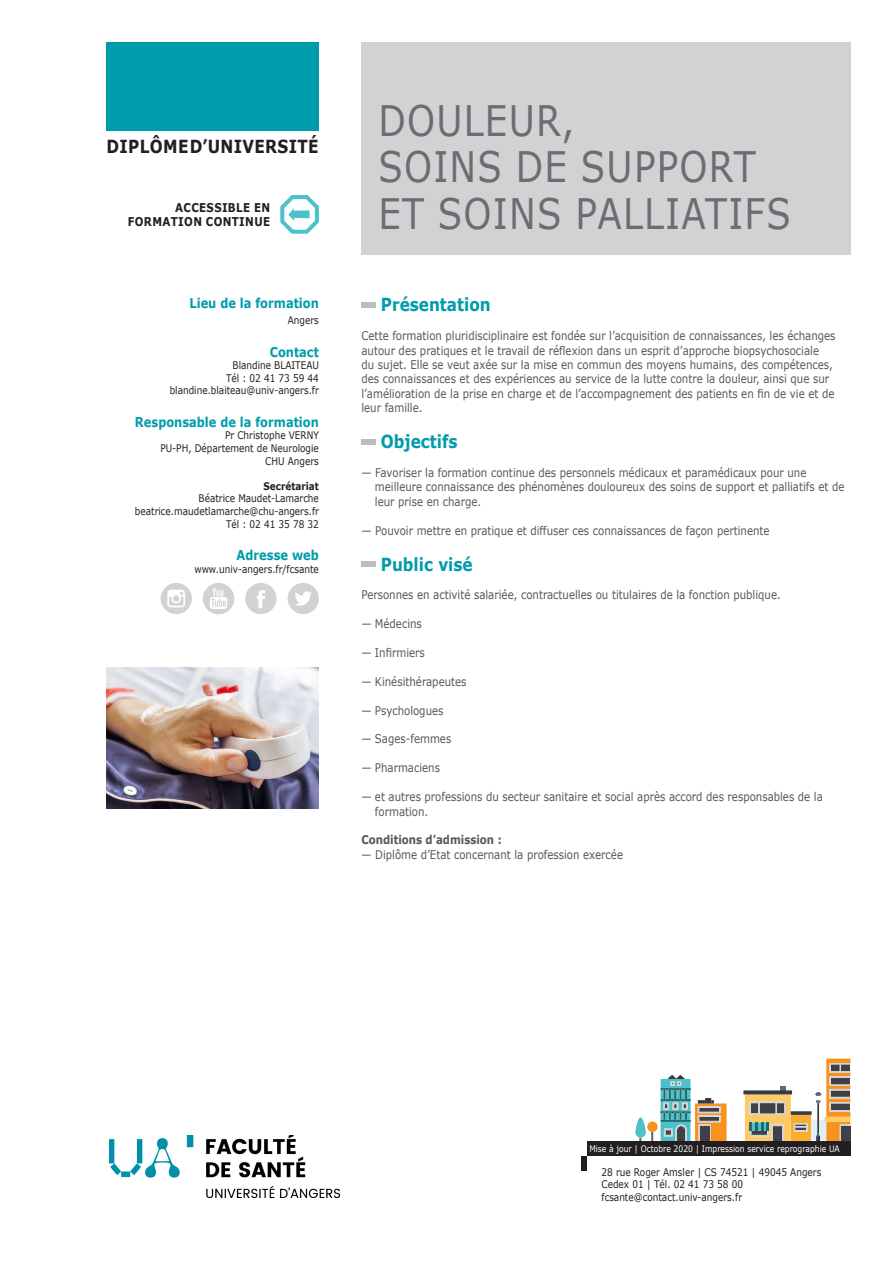
<style>
.page{position:relative;width:893px;height:1263px;background:#fff}
.page>*{position:absolute;margin:0;border:0;box-sizing:border-box;transform-origin:0 0}
.t1{font:42px "Verdana";letter-spacing:.035em;color:#6c6d70;scale:.85 1}
.t2{font:700 18px "Verdana";color:#009cac;scale:.85 1}
.t3{font:700 18px "Verdana";letter-spacing:.02em;color:#231f20;scale:.85 1}
.t4{font:700 13.5px "Verdana";color:#009cac;scale:.85 1}
.t5{font:700 12.15px "Verdana";letter-spacing:.035em;color:#231f20;scale:.85 1}
.t6{font:12px/14.4px "Verdana";color:#57585a;scale:.85 1}
.t7{font:700 12px "Verdana";color:#57585a;scale:.85 1}
.t8{font:10.5px/12.6px "Verdana";color:#231f20;scale:.85 1}
.t9{font:700 10.5px "Verdana";color:#231f20;scale:.85 1}
.t10{font:9px "Verdana";color:#fff;scale:.85 1}
</style>
<div class="page">
<div style="left:361px;top:43px;width:489px;height:212px;background:#d1d2d4"></div>
<div style="left:106px;top:43px;width:213px;height:88px;background:#009cac"></div>
<div style="left:581px;top:1156px;width:6px;height:14px;background:#231f20"></div>
<svg style="left:617px;top:1059px;width:233px;height:83px"></svg>
<div style="left:841px;top:1126px;width:9px;height:15px;background:#404146"></div>
<img style="left:110px;top:1135px;width:230px;height:62px">
<div style="left:587px;top:1142px;width:263px;height:14px;background:#231f20"></div>
<div style="left:361px;top:302px;width:15px;height:6px;background:#bcbdc0"></div>
<div style="left:361px;top:439px;width:15px;height:6px;background:#bcbdc0"></div>
<div style="left:361px;top:562px;width:15px;height:5px;background:#bcbdc0"></div>
<svg style="left:161px;top:583px;width:31px;height:31px"></svg>
<svg style="left:203px;top:583px;width:31px;height:31px"></svg>
<svg style="left:245px;top:583px;width:32px;height:31px"></svg>
<svg style="left:288px;top:583px;width:31px;height:31px"></svg>
<svg style="left:280px;top:195px;width:39px;height:39px"></svg>
<img style="left:106px;top:668px;width:213px;height:141px">
<p class="t3" style="left:107px;top:134px;width:251px">DIPLÔME D’UNIVERSITÉ</p>
<p class="t5" style="left:175px;top:199px;width:113px">ACCESSIBLE EN</p>
<p class="t5" style="left:128px;top:213px;width:169px">FORMATION CONTINUE</p>
<p class="t4" style="left:189px;top:293px;width:154px">Lieu de la formation</p>
<p class="t8" style="left:288px;top:314px;width:38px">Angers</p>
<p class="t4" style="left:270px;top:342px;width:59px">Contact</p>
<p class="t8" style="left:233px;top:359px;width:103px">Blandine BLAITEAU</p>
<p class="t8" style="left:226px;top:372px;width:111px">Tél : 02 41 73 59 44</p>
<p class="t8" style="left:170px;top:384px;width:177px">blandine.blaiteau@univ-angers.fr</p>
<p class="t4" style="left:135px;top:412px;width:218px">Responsable de la formation</p>
<p class="t8" style="left:225px;top:429px;width:112px">Pr Christophe VERNY</p>
<p class="t8" style="left:160px;top:442px;width:188px">PU-PH, Département de Neurologie</p>
<p class="t8" style="left:265px;top:454px;width:65px">CHU Angers</p>
<p class="t9" style="left:263px;top:479px;width:67px">Secrétariat</p>
<p class="t8" style="left:199px;top:492px;width:143px">Béatrice Maudet-Lamarche</p>
<p class="t8" style="left:135px;top:505px;width:218px">beatrice.maudetlamarche@chu-angers.fr</p>
<p class="t8" style="left:226px;top:517px;width:111px">Tél : 02 41 35 78 32</p>
<p class="t4" style="left:237px;top:545px;width:98px">Adresse web</p>
<p class="t8" style="left:194px;top:562px;width:148px">www.univ-angers.fr/fcsante</p>
<p class="t1" style="left:378px;top:92px;width:232px">DOULEUR,</p>
<p class="t1" style="left:378px;top:138px;width:446px">SOINS DE SUPPORT</p>
<p class="t1" style="left:378px;top:185px;width:487px">ET SOINS PALLIATIFS</p>
<p class="t2" style="left:381px;top:292px;width:131px">Présentation</p>
<p class="t6" style="left:361px;top:329px;width:559px">Cette formation pluridisciplinaire est fondée sur l’acquisition de connaissances, les échanges autour des pratiques et le travail de réflexion dans un esprit d’approche biopsychosociale<br>du sujet. Elle se veut axée sur la mise en commun des moyens humains, des compétences, des connaissances et des expériences au service de la lutte contre la douleur, ainsi que sur l’amélioration de la prise en charge et de l’accompagnement des patients en fin de vie et de leur famille.</p>
<p class="t2" style="left:381px;top:429px;width:92px">Objectifs</p>
<p class="t6" style="left:375px;top:465px;width:554px;text-indent:-14px">— Favoriser la formation continue des personnels médicaux et paramédicaux pour une meilleure connaissance des phénomènes douloureux des soins de support et palliatifs et de leur prise en charge.</p>
<p class="t6" style="left:361px;top:523px;width:482px">— Pouvoir mettre en pratique et diffuser ces connaissances de façon pertinente</p>
<p class="t2" style="left:381px;top:551px;width:110px">Public visé</p>
<p class="t6" style="left:361px;top:588px;width:495px">Personnes en activité salariée, contractuelles ou titulaires de la fonction publique.</p>
<p class="t6" style="left:361px;top:617px;width:73px">— Médecins</p>
<p class="t6" style="left:361px;top:645px;width:76px">— Infirmiers</p>
<p class="t6" style="left:361px;top:674px;width:125px">— Kinésithérapeutes</p>
<p class="t6" style="left:361px;top:703px;width:98px">— Psychologues</p>
<p class="t6" style="left:361px;top:732px;width:107px">— Sages-femmes</p>
<p class="t6" style="left:361px;top:761px;width:94px">— Pharmaciens</p>
<p class="t6" style="left:375px;top:789px;width:528px;text-indent:-14px">— et autres professions du secteur sanitaire et social après accord des responsables de la formation.</p>
<p class="t7" style="left:361px;top:831px;width:167px">Conditions d’admission :</p>
<p class="t6" style="left:361px;top:847px;width:309px">— Diplôme d’Etat concernant la profession exercée</p>
<p class="t10" style="left:589px;top:1143px;width:296px">Mise à jour | Octobre 2020 | Impression service reprographie UA</p>
<p class="t8" style="left:601px;top:1165px;width:260px">28 rue Roger Amsler | CS 74521 | 49045 Angers<br>Cedex 01 | Tél. 02 41 73 58 00</p>
<p class="t8" style="left:601px;top:1191px;width:167px">fcsante@contact.univ-angers.fr</p>
</div>
